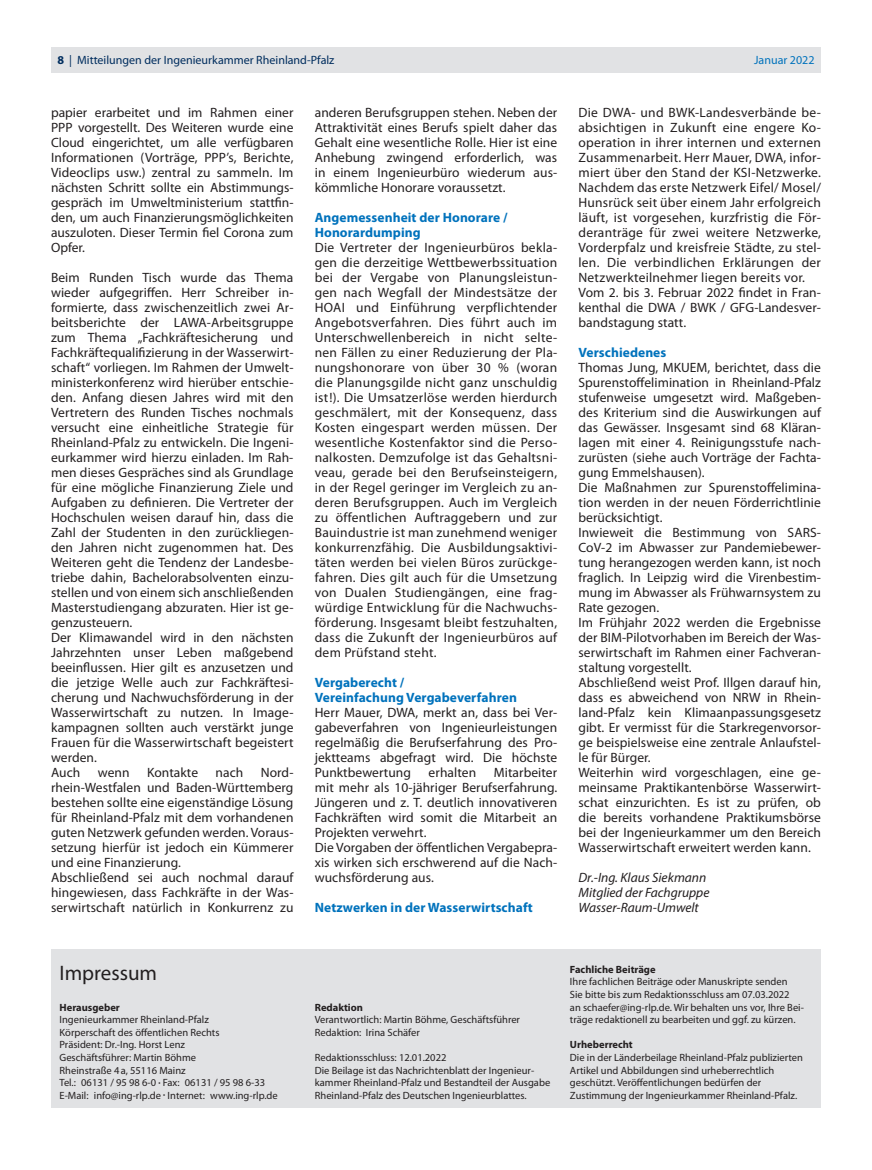
<style>
.page{position:relative;width:872px;height:1170px;background:#fff}
.page>*{position:absolute;margin:0;border:0;box-sizing:border-box;transform-origin:0 0}
.t1{font:21px "Myriad Pro";color:#231f20}
.t2{font:13.5px/15px "Myriad Pro";letter-spacing:.005em;color:#231f20}
.t3{font:700 13.5px/15px "Myriad Pro";letter-spacing:.005em;color:#0072bc}
.t4{font:italic 13.5px/15px "Myriad Pro";color:#231f20}
.t5{font:12px "Myriad Pro";color:#002d5e}
.t6{font:12px "Myriad Pro";color:#0072bc}
.t7{font:10.5px/12.6px "Myriad Pro";color:#231f20}
.t8{font:700 10.5px "Myriad Pro";color:#231f20}
.s1{font-weight:700}
.s2{font-size:7.5px}
</style>
<div class="page">
<div style="left:51px;top:47px;width:770px;height:25px;background:#e1e2e4"></div>
<div style="left:51px;top:948px;width:770px;height:159px;background:#e1e2e4"></div>
<p class="t5" style="left:57px;top:53px;width:278px"><span class="s1">8</span> | Mitteilungen der Ingenieurkammer Rheinland-Pfalz</p>
<p class="t6" style="left:754px;top:53px;width:62px">Januar 2022</p>
<p class="t2" style="left:51px;top:105px;width:244px;text-align:justify">papier erarbeitet und im Rahmen einer PPP vorgestellt. Des Weiteren wurde eine Cloud eingerichtet, um alle verfügbaren Informationen (Vorträge, PPP’s, Berichte, Videoclips usw.) zentral zu sammeln. Im nächsten Schritt sollte ein Abstimmungs&shy;gespräch im Umweltministerium stattfin&shy;den, um auch Finanzierungsmöglichkeiten auszuloten. Dieser Termin fiel Corona zum Opfer.</p>
<p class="t2" style="left:51px;top:270px;width:244px">Beim Runden Tisch wurde das Thema wieder aufgegriffen. Herr Schreiber in&shy;formierte, dass zwischenzeitlich zwei Ar&shy;beitsberichte der LAWA-Arbeitsgruppe zum Thema „Fachkräftesicherung und Fachkräftequalifizierung in der Wasserwirt&shy;schaft“ vorliegen. Im Rahmen der Umwelt&shy;ministerkonferenz wird hierüber entschie&shy;den. Anfang diesen Jahres wird mit den Vertretern des Runden Tisches nochmals versucht eine einheitliche Strategie für Rheinland-Pfalz zu entwickeln. Die Ingeni&shy;eurkammer wird hierzu einladen. Im Rah&shy;men dieses Gespräches sind als Grundlage für eine mögliche Finanzierung Ziele und Aufgaben zu definieren. Die Vertreter der Hochschulen weisen darauf hin, dass die Zahl der Studenten in den zurückliegen&shy;den Jahren nicht zugenommen hat. Des Weiteren geht die Tendenz der Landesbe&shy;triebe dahin, Bachelorabsolventen einzu&shy;stellen und von einem sich anschließenden Masterstudiengang abzuraten. Hier ist ge&shy;genzusteuern.<br>Der Klimawandel wird in den nächsten Jahrzehnten unser Leben maßgebend beeinflussen. Hier gilt es anzusetzen und die jetzige Welle auch zur Fachkräftesi&shy;cherung und Nachwuchsförderung in der Wasserwirtschaft zu nutzen. In Image&shy;kampagnen sollten auch verstärkt junge Frauen für die Wasserwirtschaft begeistert werden.<br>Auch</p>
<p class="t2" style="left:51px;top:765px;width:244px;text-indent:210px">Nord&shy;rhein-Westfalen und Baden-Württemberg bestehen sollte eine eigenständige Lösung für Rheinland-Pfalz mit dem vorhandenen guten Netzwerk gefunden werden. Voraus&shy;setzung hierfür ist jedoch ein Kümmerer und eine Finanzierung.<br>Abschließend sei auch nochmal darauf hingewiesen, dass Fachkräfte in der Was&shy;serwirtschaft natürlich in Konkurrenz zu</p>
<p class="t2" style="left:98px;top:765px;width:33px">wenn</p>
<p class="t2" style="left:147px;top:765px;width:53px">Kontakte</p>
<p class="t2" style="left:216px;top:765px;width:29px">nach</p>
<p class="t2" style="left:315px;top:105px;width:244px;text-align:justify">anderen Berufsgruppen stehen. Neben der Attraktivität eines Berufs spielt daher das Gehalt eine wesentliche Rolle. Hier ist eine Anhebung zwingend erforderlich, was in einem Ingenieurbüro wiederum aus&shy;kömmliche Honorare voraussetzt.</p>
<p class="t3" style="left:315px;top:210px;width:194px">Angemessenheit der Honorare /<br>Honorardumping</p>
<p class="t2" style="left:315px;top:240px;width:244px;text-align:justify">Die Vertreter der Ingenieurbüros bekla&shy;gen die derzeitige Wettbewerbssituation bei der Vergabe von Planungsleistun&shy;gen nach Wegfall der Mindestsätze der HOAI und Einführung verpflichtender Angebotsverfahren. Dies führt auch im Unterschwellenbereich in nicht selte&shy;nen Fällen zu einer Reduzierung der Pla&shy;nungshonorare von über 30 % (woran die Planungsgilde nicht ganz unschuldig ist!). Die Umsatzerlöse werden hierdurch geschmälert, mit der Konsequenz, dass Kosten eingespart werden müssen. Der wesentliche Kostenfaktor sind die Perso&shy;nalkosten. Demzufolge ist das Gehaltsni&shy;veau, gerade bei den Berufseinsteigern, in der Regel geringer im Vergleich zu an&shy;deren Berufsgruppen. Auch im Vergleich zu öffentlichen Auftraggebern und zur Bauindustrie ist man zunehmend weniger konkurrenzfähig. Die Ausbildungsaktivi&shy;täten werden bei vielen Büros zurückge&shy;fahren. Dies gilt auch für die Umsetzung von Dualen Studiengängen, eine frag&shy;würdige Entwicklung für die Nachwuchs&shy;förderung. Insgesamt bleibt festzuhalten, dass die Zukunft der Ingenieurbüros auf dem Prüfstand steht.</p>
<p class="t3" style="left:315px;top:675px;width:204px">Vergaberecht /<br>Vereinfachung Vergabeverfahren</p>
<p class="t2" style="left:315px;top:705px;width:244px;text-align:justify">Herr Mauer, DWA, merkt an, dass bei Ver&shy;gabeverfahren von Ingenieurleistungen regelmäßig die Berufserfahrung des Pro&shy;jektteams abgefragt wird. Die höchste Punktbewertung</p>
<p class="t2" style="left:315px;top:765px;width:244px;text-indent:179px">Mitarbeiter mit mehr als 10-jähriger Berufserfahrung.<br>Jüngeren und z. T. deutlich innovativeren Fachkräften wird somit die Mitarbeit an Projekten verwehrt.<br>Die Vorgaben der öffentlichen Vergabepra&shy;xis wirken sich erschwerend auf die Nach&shy;wuchsförderung aus.</p>
<p class="t3" style="left:315px;top:900px;width:219px">Netzwerken in der Wasserwirtschaft</p>
<p class="t2" style="left:428px;top:765px;width:49px">erhalten</p>
<p class="t2" style="left:578px;top:105px;width:244px">Die DWA- und BWK-Landesverbände be&shy;absichtigen in Zukunft eine engere Ko&shy;operation in ihrer internen und externen Zusammenarbeit. Herr Mauer, DWA, infor&shy;miert über den Stand der KSI-Netzwerke.<br>Nachdem das erste Netzwerk Eifel/ Mosel/ Hunsrück seit über einem Jahr erfolgreich läuft, ist vorgesehen, kurzfristig die För&shy;deranträge für zwei weitere Netzwerke, Vorderpfalz und kreisfreie Städte, zu stel&shy;len. Die verbindlichen Erklärungen der Netzwerkteilnehmer liegen bereits vor.<br>Vom 2. bis 3. Februar 2022 findet in Fran&shy;kenthal die DWA / BWK / GFG-Landesver&shy;bandstagung statt.</p>
<p class="t3" style="left:578px;top:345px;width:89px">Verschiedenes</p>
<p class="t2" style="left:578px;top:360px;width:244px">Thomas Jung, MKUEM, berichtet, dass die Spurenstoffelimination in Rheinland-Pfalz stufenweise umgesetzt wird. Maßgeben&shy;des Kriterium sind die Auswirkungen auf das Gewässer. Insgesamt sind 68 Kläran&shy;lagen mit einer 4. Reinigungsstufe nach&shy;zurüsten (siehe auch Vorträge der Fachta&shy;gung Emmelshausen).<br>Die Maßnahmen zur Spurenstoffelimina&shy;tion werden in der neuen Förderrichtlinie berücksichtigt.<br>Inwieweit die Bestimmung von SARS-CoV-2 im Abwasser zur Pandemiebewer&shy;tung herangezogen werden kann, ist noch fraglich. In Leipzig wird die Virenbestim&shy;mung im Abwasser als Frühwarnsystem zu Rate gezogen.<br>Im Frühjahr 2022 werden die Ergebnisse der BIM-Pilotvorhaben im Bereich der Was&shy;serwirtschaft im Rahmen einer Fachveran&shy;staltung vorgestellt.<br>Abschließend weist Prof. Illgen darauf hin, dass es abweichend von NRW in Rhein&shy;land-Pfalz kein Klimaanpassungsgesetz gibt. Er vermisst für die Starkregenvorsor&shy;ge beispielsweise eine zentrale Anlaufstel&shy;le für Bürger.<br>Weiterhin wird vorgeschlagen, eine ge&shy;meinsame Praktikantenbörse Wasserwirt&shy;schat einzurichten. Es ist zu prüfen, ob die bereits vorhandene Praktikumsbörse bei der Ingenieurkammer um den Bereich Wasserwirtschaft erweitert werden kann.</p>
<p class="t4" style="left:578px;top:869px;width:132px">Dr.-Ing. Klaus Siekmann<br>Mitglied der Fachgruppe<br>Wasser-Raum-Umwelt</p>
<h1 class="t1" style="left:60px;top:961px;width:99px">Impressum</h1>
<p class="t8" style="left:60px;top:1000px;width:62px">Herausgeber</p>
<p class="t7" style="left:60px;top:1013px;width:220px">Ingenieurkammer Rheinland-Pfalz<br>Körperschaft des öffentlichen Rechts<br>Präsident: Dr.-Ing. Horst Lenz<br>Geschäftsführer: Martin Böhme<br>Rheinstraße 4a, 55116 Mainz<br>Tel.: 06131 / 95 98 6-0 <span class="s2">•</span> Fax: 06131 / 95 98 6-33<br>E-Mail: info@ing-rlp.de <span class="s2">•</span> Internet: www.ing-rlp.de</p>
<p class="t8" style="left:315px;top:1000px;width:50px">Redaktion</p>
<p class="t7" style="left:315px;top:1013px;width:207px">Verantwortlich: Martin Böhme, Geschäftsführer<br>Redaktion: Irina Schäfer</p>
<p class="t7" style="left:315px;top:1051px;width:237px">Redaktionsschluss: 12.01.2022<br>Die Beilage ist das Nachrichtenblatt der Ingenieur&shy;kammer Rheinland-Pfalz und Bestandteil der Ausgabe Rheinland-Pfalz des Deutschen Ingenieurblattes.</p>
<p class="t8" style="left:570px;top:963px;width:87px">Fachliche Beiträge</p>
<p class="t7" style="left:570px;top:975px;width:235px">Ihre fachlichen Beiträge oder Manuskripte senden<br>Sie bitte bis zum Redaktionsschluss am 07.03.2022<br>an schaefer@ing-rlp.de. Wir behalten uns vor, Ihre Bei&shy;träge redaktionell zu bearbeiten und ggf. zu kürzen.</p>
<p class="t8" style="left:570px;top:1038px;width:64px">Urheberrecht</p>
<p class="t7" style="left:570px;top:1051px;width:234px">Die in der Länderbeilage Rheinland-Pfalz publizierten Artikel und Abbildungen sind urheberrechtlich geschützt. Veröffentlichungen bedürfen der Zustimmung der Ingenieurkammer Rheinland-Pfalz.</p>
</div>
